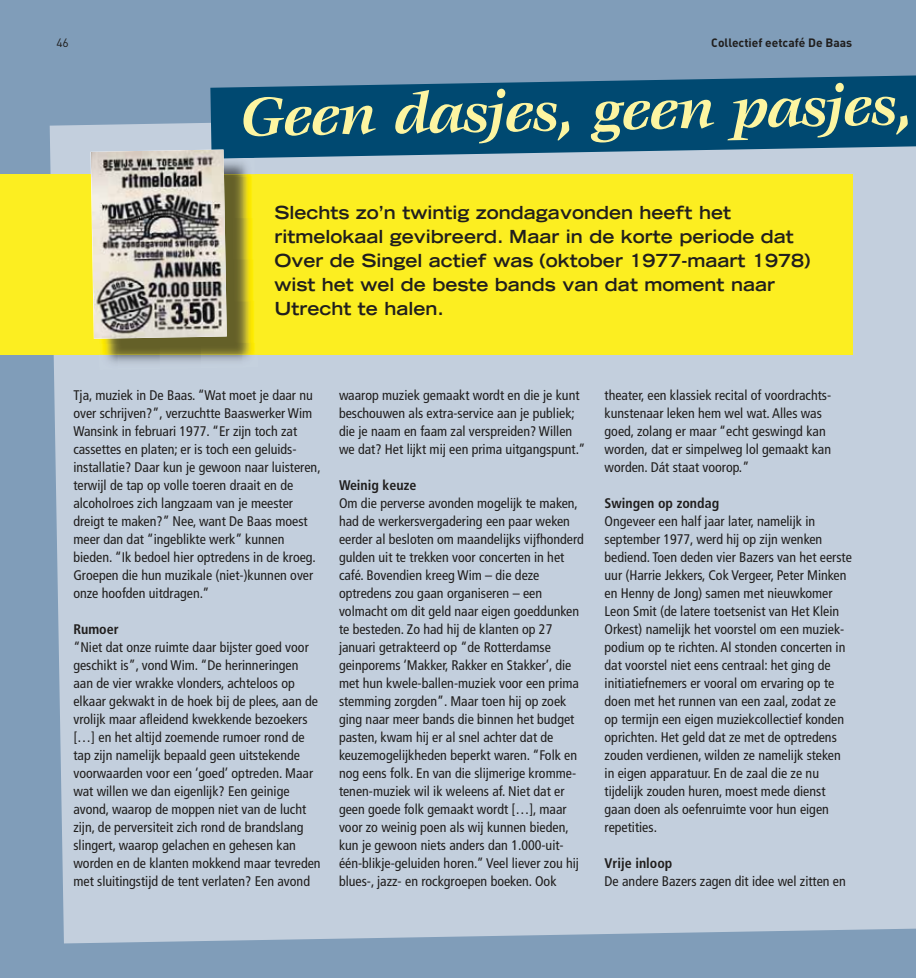
<style>
.page{position:relative;width:916px;height:978px;background:#fff}
.page>*{position:absolute;margin:0;border:0;box-sizing:border-box;transform-origin:0 0}
.t1{font:italic 700 60px "Veljovic";color:#fdf5a1}
.t2{font:700 expanded 18px/24px "Trade Gothic LT";color:#201e1d}
.t3{font:condensed 13.95px/18px "Frutiger LT Std";color:#201e1d}
.t4{font:700 condensed 13.95px "Frutiger LT Std";color:#201e1d}
.t5{font:700 12px "DIN";color:#201e1d}
.t6{font:12px "DIN";color:#201e1d}
</style>
<div class="page">
<div style="left:0;top:0;width:915px;height:978px;background:#809db9"></div>
<div style="left:50px;top:123px;width:865px;height:820px;background:#c3cfdd"></div>
<div style="left:0;top:174px;width:851px;height:181px;background:#fcee21"></div>
<svg style="left:210px;top:75px;width:705px;height:84px;background:#195a7f"></svg>
<img style="left:99px;top:355px;width:159px;height:15px">
<img style="left:227px;top:155px;width:28px;height:19px">
<img style="left:99px;top:174px;width:159px;height:181px">
<img style="left:227px;top:154px;width:27px;height:5px">
<img style="left:91px;top:149px;width:136px;height:190px">
<p class="t6" style="left:56px;top:39px;width:14px">46</p>
<p class="t5" style="left:711px;top:39px;width:142px">Collectief eetcafé De Baas</p>
<h1 class="t1" style="left:239px;top:93px;width:675px;rotate:-1deg">Geen dasjes, geen pasjes,</h1>
<p class="t2" style="left:274px;top:202px;width:537px">Slechts zo’n twintig zondagavonden heeft het ritmelokaal gevibreerd. Maar in de korte periode dat Over de Singel actief was (oktober 1977-maart 1978) wist het wel de beste bands van dat moment naar Utrecht te halen.</p>
<p class="t3" style="left:73px;top:387px;width:249px">Tja, muziek in De Baas. “Wat moet je daar nu over schrijven?”, verzuchtte Baaswerker Wim Wansink in februari 1977. “Er zijn toch zat cassettes en platen; er is toch een geluids&shy;installatie? Daar kun je gewoon naar luisteren, terwijl de tap op volle toeren draait en de alcoholroes zich langzaam van je meester dreigt te maken?” Nee, want De Baas moest meer dan dat “ingeblikte werk” kunnen bieden. “Ik bedoel hier optredens in de kroeg.<br>Groepen die hun muzikale (niet-)kunnen over onze hoofden uitdragen.”</p>
<p class="t4" style="left:73px;top:623px;width:47px">Rumoer</p>
<p class="t3" style="left:73px;top:639px;width:249px">“Niet dat onze ruimte daar bijster goed voor geschikt is”, vond Wim. “De herinneringen aan de vier wrakke vlonders, achteloos op elkaar gekwakt in de hoek bij de plees, aan de vrolijk maar afleidend kwekkende bezoekers […] en het altijd zoemende rumoer rond de tap zijn namelijk bepaald geen uitstekende voorwaarden voor een ‘goed’ optreden. Maar wat willen we dan eigenlijk? Een geinige avond, waarop de moppen niet van de lucht zijn, de perversiteit zich rond de brandslang slingert, waarop gelachen en gehesen kan worden en de klanten mokkend maar tevreden met sluitingstijd de tent verlaten? Een avond</p>
<p class="t3" style="left:339px;top:387px;width:248px">waarop muziek gemaakt wordt en die je kunt beschouwen als extra-service aan je publiek; die je naam en faam zal verspreiden? Willen we dat? Het lijkt mij een prima uitgangspunt.”</p>
<p class="t4" style="left:339px;top:478px;width:79px">Weinig keuze</p>
<p class="t3" style="left:339px;top:495px;width:246px">Om die perverse avonden mogelijk te maken, had de werkersvergadering een paar weken eerder al besloten om maandelijks vijfhonderd gulden uit te trekken voor concerten in het café. Bovendien kreeg Wim – die deze optredens zou gaan organiseren – een volmacht om dit geld naar eigen goeddunken te besteden. Zo had hij de klanten op 27 januari getrakteerd op “de Rotterdamse geinporems ‘Makker, Rakker en Stakker’, die met hun kwele-ballen-muziek voor een prima stemming zorgden”. Maar toen hij op zoek ging naar meer bands die binnen het budget pasten, kwam hij er al snel achter dat de keuzemogelijkheden beperkt waren. “Folk en nog eens folk. En van die slijmerige kromme&shy;tenen-muziek wil ik weleens af. Niet dat er geen goede folk gemaakt wordt […], maar voor zo weinig poen als wij kunnen bieden, kun je gewoon niets anders dan 1.000-uit&shy;één-blikje-geluiden horen.” Veel liever zou hij blues-, jazz- en rockgroepen boeken. Ook</p>
<p class="t3" style="left:604px;top:387px;width:228px">theater, een klassiek recital of voordrachts&shy;kunstenaar leken hem wel wat. Alles was goed, zolang er maar “echt geswingd kan worden, dat er simpelweg lol gemaakt kan worden. Dát staat voorop.”</p>
<p class="t4" style="left:604px;top:496px;width:116px">Swingen op zondag</p>
<p class="t3" style="left:604px;top:513px;width:249px">Ongeveer een half jaar later, namelijk in september 1977, werd hij op zijn wenken bediend. Toen deden vier Bazers van het eerste uur (Harrie Jekkers, Cok Vergeer, Peter Minken en Henny de Jong) samen met nieuwkomer Leon Smit (de latere toetsenist van Het Klein Orkest) namelijk het voorstel om een muziek&shy;podium op te richten. Al stonden concerten in dat voorstel niet eens centraal: het ging de initiatiefnemers er vooral om ervaring op te doen met het runnen van een zaal, zodat ze op termijn een eigen muziekcollectief konden oprichten. Het geld dat ze met de optredens zouden verdienen, wilden ze namelijk steken in eigen apparatuur. En de zaal die ze nu tijdelijk zouden huren, moest mede dienst gaan doen als oefenruimte voor hun eigen repetities.</p>
<p class="t4" style="left:604px;top:856px;width:69px">Vrije inloop</p>
<p class="t3" style="left:604px;top:873px;width:243px">De andere Bazers zagen dit idee wel zitten en</p>
</div>
